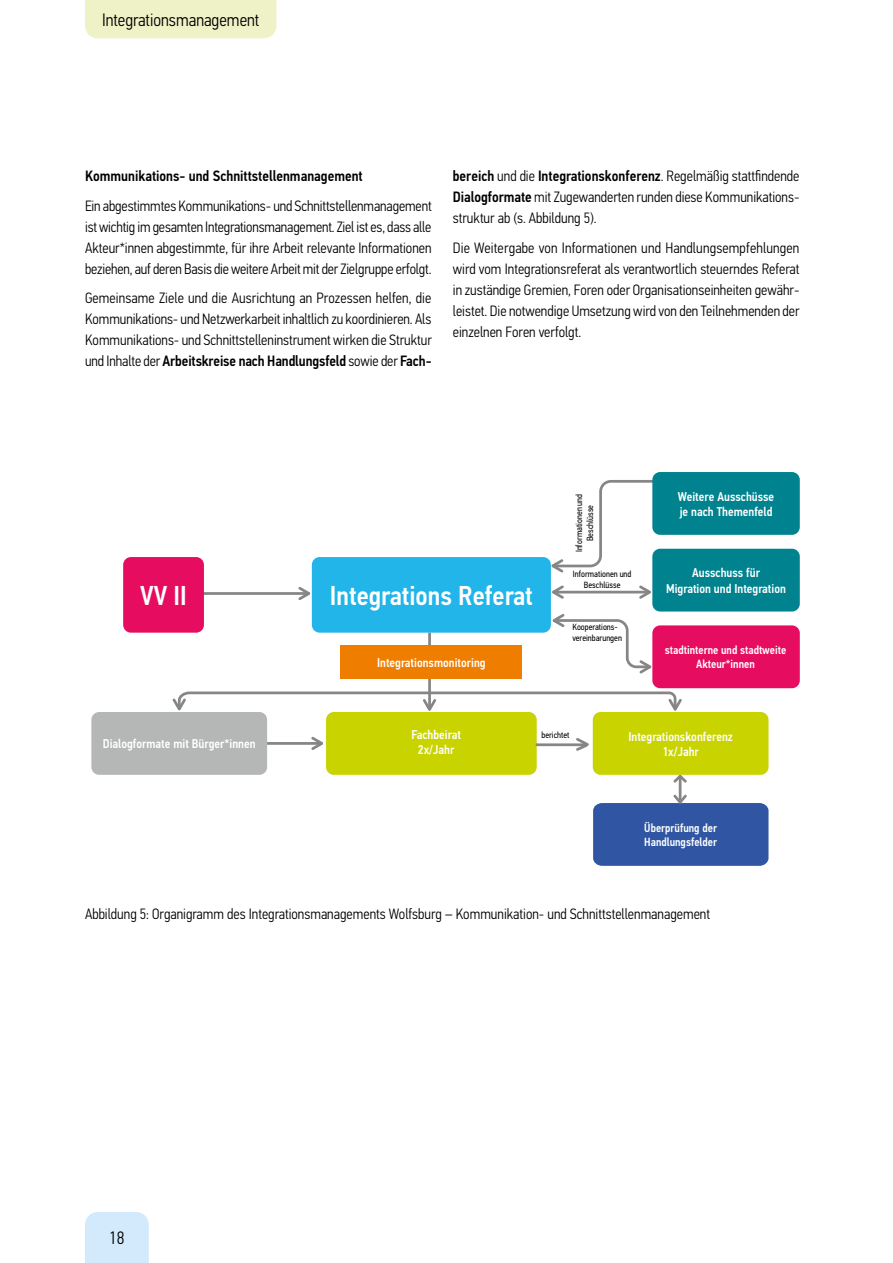
<style>
.page{position:relative;width:893px;height:1263px;background:#fff}
.page>*{position:absolute;margin:0;border:0;box-sizing:border-box;transform-origin:0 0}
.t1{font:500 27.3px "PF Din Text Cond Pro";color:#fff}
.t2{font:300 18px "PF Din Text Cond Pro";color:#000}
.t3{font:300 15px/21px "PF Din Text Cond Pro";color:#000;text-align:justify}
.t4{font:500 15px "PF Din Text Cond Pro";color:#000}
.t5{font:500 12.75px/15.3px "PF Din Text Cond Pro";color:#fff;text-align:center}
.t6{font:500 11.85px/14.2px "PF Din Text Cond Pro";color:#fff}
.t7{font:9px/10.8px "PFDIN Text Cond Pro";color:#000;text-align:center}
.s1{font-weight:500}
</style>
<div class="page">
<div style="left:85px;top:0;width:191px;height:38px;background:#eff2c6"></div>
<div style="left:85px;top:1212px;width:64px;height:51px;background:#d2eafb"></div>
<hr style="left:428px;top:633px;width:3px;height:75px;background:#868686">
<hr style="left:202px;top:592px;width:107px;height:3px;background:#868686">
<hr style="left:264px;top:742px;width:57px;height:3px;background:#868686">
<hr style="left:554px;top:591px;width:95px;height:2px;background:#868686">
<hr style="left:679px;top:777px;width:2px;height:23px;background:#868686">
<div style="left:312px;top:557px;width:239px;height:76px;background:#21b5ea;border-radius:8px"></div>
<div style="left:326px;top:712px;width:211px;height:63px;background:#c8d300;border-radius:8px"></div>
<div style="left:652px;top:472px;width:148px;height:63px;background:#00838f;border-radius:8px"></div>
<div style="left:652px;top:549px;width:148px;height:62px;background:#00838f;border-radius:8px"></div>
<div style="left:652px;top:625px;width:148px;height:63px;background:#e60c5f;border-radius:8px"></div>
<div style="left:91px;top:712px;width:176px;height:63px;background:#b5b7b7;border-radius:8px"></div>
<div style="left:593px;top:712px;width:175px;height:63px;background:#c8d300;border-radius:8px"></div>
<div style="left:341px;top:645px;width:181px;height:34px;background:#ef7d00"></div>
<div style="left:123px;top:557px;width:81px;height:76px;background:#e60c5f;border-radius:8px"></div>
<svg style="left:637px;top:583px;width:16px;height:18px"></svg>
<svg style="left:309px;top:736px;width:14px;height:14px"></svg>
<svg style="left:550px;top:583px;width:16px;height:18px"></svg>
<svg style="left:549px;top:479px;width:112px;height:96px"></svg>
<svg style="left:296px;top:584px;width:16px;height:18px"></svg>
<svg style="left:593px;top:792px;width:175px;height:74px;background:#4f6eb0"></svg>
<svg style="left:671px;top:774px;width:18px;height:11px"></svg>
<svg style="left:172px;top:690px;width:510px;height:23px"></svg>
<svg style="left:550px;top:611px;width:104px;height:65px"></svg>
<hr style="left:536px;top:743px;width:51px;height:3px;background:#868686">
<svg style="left:574px;top:738px;width:15px;height:13px"></svg>
<p class="t2" style="left:102px;top:10px;width:159px">Integrationsmanagement</p>
<p class="t4" style="left:85px;top:167px;width:279px">Kommunikations- und Schnittstellenmanagement</p>
<p class="t3" style="left:85px;top:195px;width:348px">Ein abgestimmtes Kommunikations- und Schnittstellenmanagement ist wichtig im gesamten Integrationsmanagement. Ziel ist es, dass alle Akteur*innen abgestimmte, für ihre Arbeit relevante Informationen beziehen, auf deren Basis die weitere Arbeit mit der Zielgruppe erfolgt.</p>
<p class="t3" style="left:85px;top:288px;width:348px">Gemeinsame Ziele und die Ausrichtung an Prozessen helfen, die Kommunikations- und Netzwerkarbeit inhaltlich zu koordinieren. Als Kommunikations- und Schnittstelleninstrument wirken die Struktur und Inhalte der <span class="s1">Arbeitskreise nach Handlungsfeld</span> sowie der <span class="s1">Fach-</span></p>
<p class="t3" style="left:453px;top:166px;width:348px"><span class="s1">bereich</span> und die <span class="s1">Integrationskonferenz</span>. Regelmäßig stattfindende <span class="s1">Dialogformate</span> mit Zugewanderten runden diese Kommunikations&shy;struktur ab (s. Abbildung 5).</p>
<p class="t3" style="left:453px;top:237px;width:348px">Die Weitergabe von Informationen und Handlungsempfehlungen wird vom Integrationsreferat als verantwortlich steuerndes Referat in zuständige Gremien, Foren oder Organisationseinheiten gewähr&shy;leistet. Die notwendige Umsetzung wird von den Teilnehmenden der einzelnen Foren verfolgt.</p>
<p class="t7" style="left:574px;top:552px;width:60px;rotate:-90deg">Informationen und<br>Beschlüsse</p>
<p class="t5" style="left:678px;top:489px;width:98px;text-align:left">Weitere Ausschüsse je nach Themenfeld</p>
<h1 class="t1" style="left:140px;top:579px;width:48px">VV II</h1>
<h1 class="t1" style="left:330px;top:579px;width:204px">Integrations Referat</h1>
<p class="t7" style="left:573px;top:568px;width:60px">Informationen und<br>Beschlüsse</p>
<p class="t7" style="left:572px;top:622px;width:51px;text-align:left">Kooperations&shy;vereinbarungen</p>
<p class="t5" style="left:666px;top:565px;width:121px">Ausschuss für<br>Migration und Integration</p>
<p class="t6" style="left:665px;top:643px;width:123px">stadtinterne und stadtweite</p>
<p class="t5" style="left:377px;top:655px;width:110px">Integrationsmonitoring</p>
<p class="t6" style="left:696px;top:657px;width:60px">Akteur*innen</p>
<p class="t5" style="left:411px;top:727px;width:51px">Fachbeirat<br>2x/Jahr</p>
<p class="t7" style="left:541px;top:729px;width:30px">berichtet</p>
<p class="t5" style="left:103px;top:736px;width:154px">Dialogformate mit Bürger*innen</p>
<p class="t5" style="left:628px;top:729px;width:106px">Integrationskonferenz<br>1x/Jahr</p>
<p class="t6" style="left:644px;top:821px;width:74px">Überprüfung der<br>Handlungsfelder</p>
<p class="t3" style="left:85px;top:903px;width:627px">Abbildung 5: Organigramm des Integrationsmanagements Wolfsburg – Kommunikation- und Schnittstellenmanagement</p>
<p class="t2" style="left:109px;top:1228px;width:17px">18</p>
</div>
